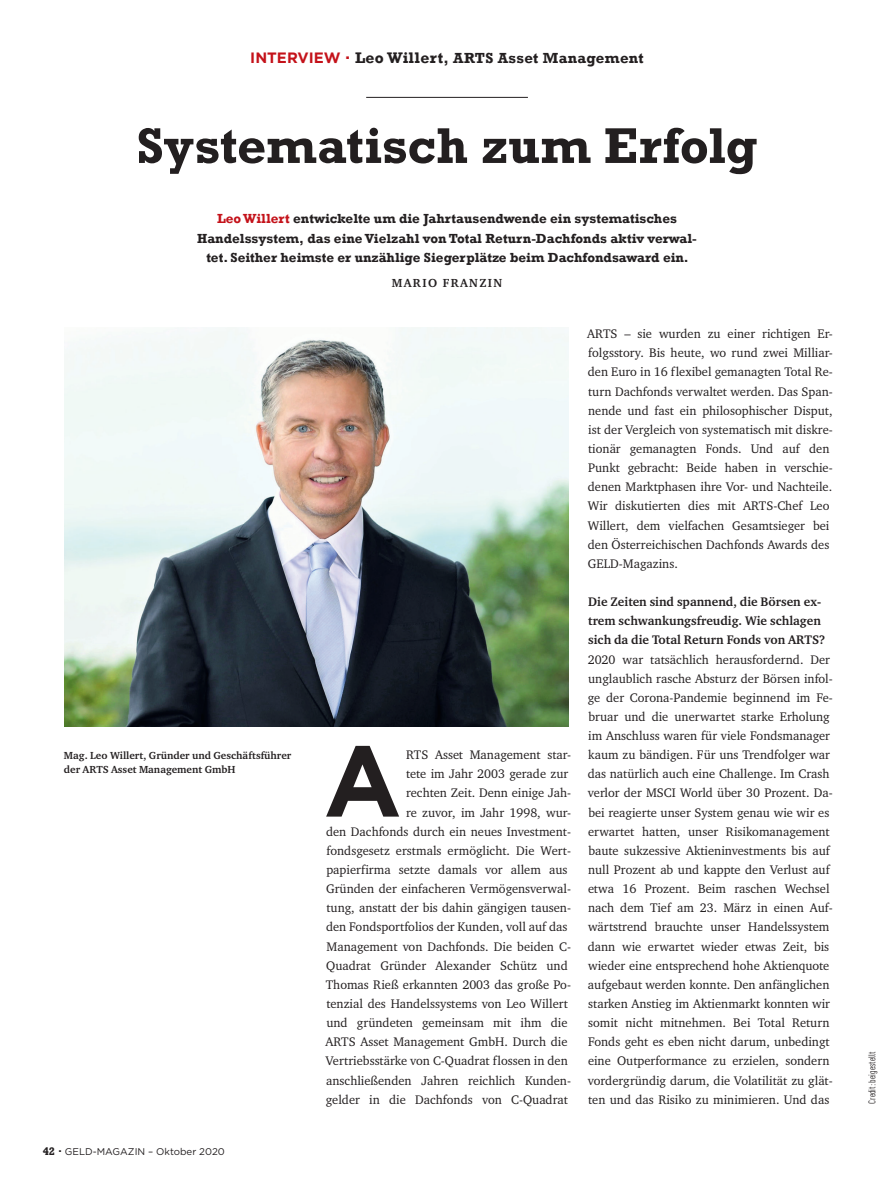
<style>
.page{position:relative;width:891px;height:1191px;background:#fff}
.page>*{position:absolute;margin:0;border:0;box-sizing:border-box;transform-origin:0 0}
.LT_Initial{font:700 100.35px "Gotham";color:#231f20}
.HT-HL{font:700 51px "Rockwell";color:#231f20}
.t1{font:700 15px "Rockwell";letter-spacing:.02em;color:#231f20}
.HT-Vorspann{font:700 13.5px/19.2px "Rockwell";color:#231f20;text-align:center}
.LT_Initial-2{font:12.75px/19.2px "Charter ITC Std";color:#231f20;text-align:right}
.HT-LT{font:12.75px/19.2px "Charter ITC Std";color:#231f20}
.HT-Interview{font:700 12.75px/19.2px "Charter ITC Std";color:#231f20}
.HT-AUTOR{font:700 12px "Charter ITC Std";letter-spacing:.115em;color:#231f20}
.HT-BT{font:700 10.5px/14.2px "Charter ITC Std";color:#231f20}
.t2{font:9.75px "Gotham";color:#231f20}
.Credit{font:9.75px "DIN Cond";color:#231f20}
.s1{font-family:"Gotham";color:#c4121a}
.s2{font-size:15.75px}
.s3{color:#c4121a}
.s4{font-family:"Rockwell";font-weight:700;font-size:11.25px}
</style>
<div class="page">
<img style="left:64px;top:328px;width:504px;height:398px">
<hr style="left:366px;top:97px;width:161px;height:1px;background:#231f20">
<p class="t1" style="left:250px;top:49px;width:395px"><span class="s1">INTERVIEW</span> <sup>.</sup> <span class="s2">Leo Willert</span>, ARTS Asset Management</p>
<p class="HT-HL" style="left:136px;top:115px;width:622px">Systematisch zum Erfolg</p>
<p class="HT-Vorspann" style="left:197px;top:209px;width:501px"><span class="s3">Leo Willert</span> entwickelte um die Jahrtausendwende ein systematisches<br>Handelssystem, das eine Vielzahl von Total Return-Dachfonds aktiv verwal&shy;tet. Seither heimste er unzählige Siegerplätze beim Dachfondsaward ein.</p>
<p class="HT-AUTOR" style="left:391px;top:275px;width:112px">MARIO FRANZIN</p>
<p class="HT-BT" style="left:64px;top:748px;width:229px">Mag. Leo Willert, Gründer und Geschäftsführer der ARTS Asset Management GmbH</p>
<p class="LT_Initial" style="left:323px;top:714px;width:79px">A</p>
<p class="LT_Initial-2" style="left:325px;top:745px;width:247px">RTS Asset Management star-<br>tete im Jahr 2003 gerade zur<br>rechten Zeit. Denn einige Jah-<br>re zuvor, im Jahr 1998, wur-<br>den Dachfonds durch ein neues Investment&shy;fondsgesetz erstmals ermöglicht. Die Wert&shy;papierfirma setzte damals vor allem aus Gründen der einfacheren Vermögensverwal&shy;tung, anstatt der bis dahin gängigen tausen&shy;den Fondsportfolios der Kunden, voll auf das Management von Dachfonds. Die beiden C-Quadrat Gründer Alexander Schütz und Thomas Rieß erkannten 2003 das große Po&shy;tenzial des Handelssystems von Leo Willert und gründeten gemeinsam mit ihm die ARTS Asset Management GmbH. Durch die Vertriebsstärke von C-Quadrat flossen in den anschließenden Jahren reichlich Kunden&shy;gelder in die Dachfonds von C-Quadrat</p>
<p class="t2" style="left:43px;top:1146px;width:183px"><span class="s4">42 </span><sup>.</sup> GELD-MAGAZIN – Oktober 2020</p>
<p class="LT_Initial-2" style="left:587px;top:324px;width:247px;text-align:left">ARTS – sie wurden zu einer richtigen Er&shy;folgsstory. Bis heute, wo rund zwei Milliar&shy;den Euro in 16 flexibel gemanagten Total Re&shy;turn Dachfonds verwaltet werden. Das Span&shy;nende und fast ein philosophischer Disput, ist der Vergleich von systematisch mit diskre&shy;tionär gemanagten Fonds. Und auf den Punkt gebracht: Beide haben in verschie&shy;denen Marktphasen ihre Vor- und Nachteile.<br>Wir diskutierten dies mit ARTS-Chef Leo Willert, dem vielfachen Gesamtsieger bei den Österreichischen Dachfonds Awards des GELD-Magazins.</p>
<p class="HT-Interview" style="left:588px;top:592px;width:238px">Die Zeiten sind spannend, die Börsen ex&shy;trem schwankungsfreudig. Wie schlagen sich da die Total Return Fonds von ARTS?</p>
<p class="HT-LT" style="left:587px;top:649px;width:246px">2020 war tatsächlich herausfordernd. Der unglaublich rasche Absturz der Börsen infol&shy;ge der Corona-Pandemie beginnend im Fe&shy;bruar und die unerwartet starke Erholung im Anschluss waren für viele Fondsmanager kaum zu bändigen. Für uns Trendfolger war das natürlich auch eine Challenge. Im Crash verlor der MSCI World über 30 Prozent. Da&shy;bei reagierte unser System genau wie wir es erwartet hatten, unser Risikomanagement baute sukzessive Aktieninvestments bis auf null Prozent ab und kappte den Verlust auf etwa 16 Prozent. Beim raschen Wechsel nach dem Tief am 23. März in einen Auf&shy;wärtstrend brauchte unser Handelssystem dann wie erwartet wieder etwas Zeit, bis wieder eine entsprechend hohe Aktienquote aufgebaut werden konnte. Den anfänglichen starken Anstieg im Aktienmarkt konnten wir somit nicht mitnehmen. Bei Total Return Fonds geht es eben nicht darum, unbedingt eine Outperformance zu erzielen, sondern vordergründig darum, die Volatilität zu glät&shy;ten und das Risiko zu minimieren. Und das</p>
<p class="Credit" style="left:865px;top:1104px;width:54px;rotate:-90deg">Credit: beigestellt</p>
</div>
